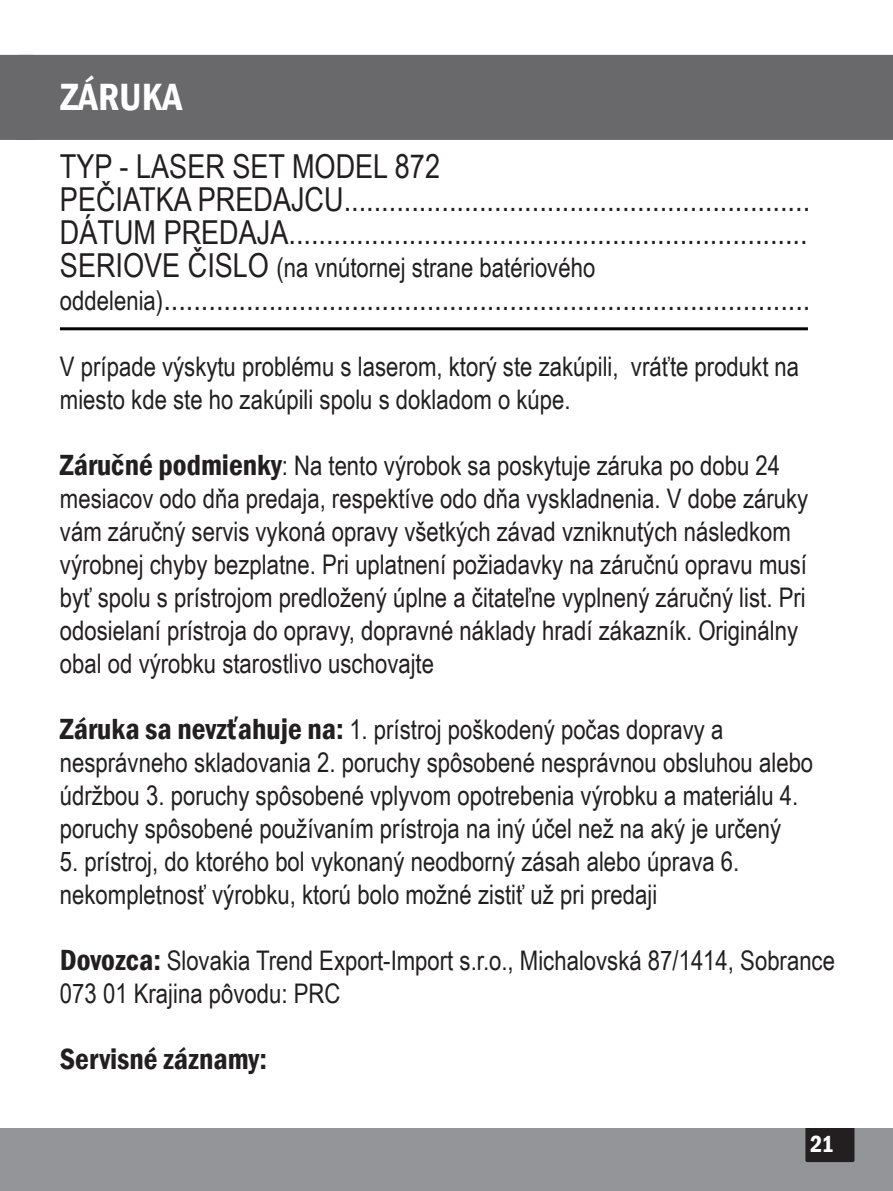
<style>
.page{position:relative;width:893px;height:1191px;background:#fff}
.page>*{position:absolute;margin:0;border:0;box-sizing:border-box;transform-origin:0 0}
.t1{font:600 condensed 39px "Franklin Gothic";color:#fff}
.t2{font:33px/33px "Arial Narrow";color:#231f20}
.t3{font:600 condensed 30px "Franklin Gothic";color:#231f20}
.t4{font:27px/33px "Arial Narrow";color:#231f20}
.t5{font:600 condensed 24px "Franklin Gothic";color:#fff}
.s1{font-size:33px}
.s2{font-size:27px}
.s3{font-family:"Franklin Gothic";font-weight:600;font-stretch:condensed;font-size:30px}
</style>
<div class="page">
<div style="left:0;top:1128px;width:893px;height:63px;background:#939598"></div>
<div style="left:805px;top:1128px;width:49px;height:34px;background:#231f20"></div>
<svg style="left:0;top:55px;width:9px;height:85px"></svg>
<div style="left:9px;top:55px;width:884px;height:85px;background:#69696c"></div>
<hr style="left:60px;top:327px;width:748px;height:3px;background:#040503">
<h1 class="t1" style="left:60px;top:71px;width:124px">ZÁRUKA</h1>
<p class="t2" style="left:60px;top:149px;width:752px">TYP - LASER SET MODEL 872<br>PEČIATKA PREDAJCU..............................................................<br>DÁTUM PREDAJA.....................................................................</p>
<p class="t4" style="left:60px;top:250px;width:537px"><span class="s1">SERIOVE ČISLO</span> (na vnútornej strane batériového</p>
<p class="t2" style="left:60px;top:281px;width:752px"><span class="s2">oddelenia)</span>......................................................................................</p>
<p class="t4" style="left:60px;top:349px;width:741px">V prípade výskytu problému s laserom, ktorý ste zakúpili, vráťte produkt na miesto kde ste ho zakúpili spolu s dokladom o kúpe.</p>
<p class="t4" style="left:60px;top:448px;width:750px"><span class="s3">Záručné podmienky</span>: Na tento výrobok sa poskytuje záruka po dobu 24 mesiacov odo dňa predaja, respektíve odo dňa vyskladnenia. V dobe záruky vám záručný servis vykoná opravy všetkých závad vzniknutých následkom výrobnej chyby bezplatne. Pri uplatnení požiadavky na záručnú opravu musí byť spolu s prístrojom predložený úplne a čitateľne vyplnený záručný list. Pri odosielaní prístroja do opravy, dopravné náklady hradí zákazník. Originálny obal od výrobku starostlivo uschovajte</p>
<p class="t4" style="left:60px;top:712px;width:755px"><span class="s3">Záruka sa nevzťahuje na:</span> 1. prístroj poškodený počas dopravy a nesprávneho skladovania 2. poruchy spôsobené nesprávnou obsluhou alebo údržbou 3. poruchy spôsobené vplyvom opotrebenia výrobku a materiálu 4. poruchy spôsobené používaním prístroja na iný účel než na aký je určený</p>
<p class="t4" style="left:60px;top:844px;width:681px">5. prístroj, do ktorého bol vykonaný neodborný zásah alebo úprava 6. nekompletnosť výrobku, ktorú bolo možné zistiť už pri predaji</p>
<p class="t4" style="left:60px;top:943px;width:777px"><span class="s3">Dovozca:</span> Slovakia Trend Export-Import s.r.o., Michalovská 87/1414, Sobrance<br>073 01 Krajina pôvodu: PRC</p>
<p class="t3" style="left:60px;top:1039px;width:209px">Servisné záznamy:</p>
<p class="t5" style="left:810px;top:1127px;width:25px">21</p>
</div>
